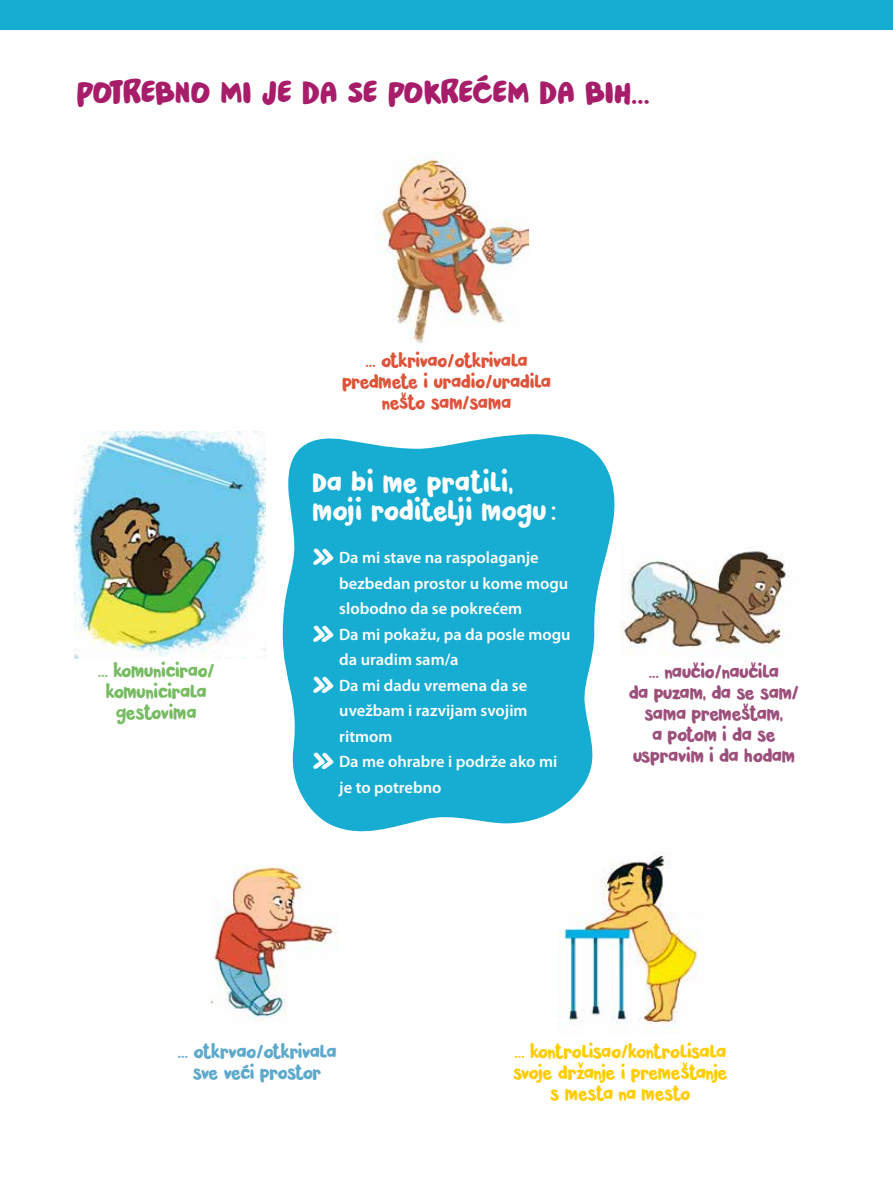
<style>
.page{position:relative;width:893px;height:1191px;background:#fff}
.page>*{position:absolute;margin:0;border:0;box-sizing:border-box;transform-origin:0 0}
.t1{font:33px "Pardesi";letter-spacing:-.025em;color:#a71d6a}
.t2{font:27px/27.6px "Pardesi";letter-spacing:-.01em;color:#fff}
.t3{font:18px/21px "Pardesi";letter-spacing:-.03em;color:#9c4f7a;text-align:center}
.t4{font:18px/21px "Pardesi";letter-spacing:-.03em;color:#fc0;text-align:center}
.t5{font:18px/21px "Pardesi";letter-spacing:-.02em;color:#dd543a;text-align:center}
.t6{font:18px/21px "Pardesi";letter-spacing:-.02em;color:#77bb62;text-align:center}
.t7{font:18px/21px "Pardesi";letter-spacing:-.03em;color:#5da9cc;text-align:center}
.t8{font:600 16.5px "Myriad Pro";color:#fff}
.s1{font-family:"Pardesi";font-weight:400;font-size:30px}
</style>
<div class="page">
<div style="left:0;top:0;width:893px;height:30px;background:#17acd2"></div>
<img style="left:558px;top:852px;width:140px;height:181px">
<img style="left:211px;top:865px;width:126px;height:156px">
<svg style="left:283px;top:434px;width:332px;height:398px;background:#34b6d7"></svg>
<img style="left:75px;top:432px;width:191px;height:226px">
<img style="left:620px;top:551px;width:166px;height:103px">
<img style="left:375px;top:158px;width:153px;height:185px">
<h1 class="t1" style="left:77px;top:68px;width:575px">POTREBNO MI JE DA SE POKREĆEM DA BIH…</h1>
<p class="t5" style="left:342px;top:350px;width:210px">… OTKRIVAO/OTKRIVALA<br>PREDMETE I URADIO/URADILA<br>NEŠTO SAM/SAMA</p>
<h2 class="t2" style="left:312px;top:468px;width:245px">DA BI ME PRATILI,<br>MOJI RODITELJI MOGU :</h2>
<p class="t8" style="left:312px;top:548px;width:228px"><span class="s1">»</span> Da mi stave na raspolaganje</p>
<p class="t8" style="left:339px;top:574px;width:230px">bezbedan prostor u kome mogu</p>
<p class="t8" style="left:339px;top:599px;width:184px">slobodno da se pokrećem</p>
<p class="t8" style="left:312px;top:625px;width:260px"><span class="s1">»</span> Da mi pokažu, pa da posle mogu</p>
<p class="t8" style="left:339px;top:650px;width:121px">da uradim sam/a</p>
<p class="t8" style="left:312px;top:676px;width:216px"><span class="s1">»</span> Da mi dadu vremena da se</p>
<p class="t8" style="left:339px;top:701px;width:190px">uvežbam i razvijam svojim</p>
<p class="t8" style="left:339px;top:727px;width:55px">ritmom</p>
<p class="t8" style="left:312px;top:752px;width:246px"><span class="s1">»</span> Da me ohrabre i podrže ako mi</p>
<p class="t8" style="left:339px;top:778px;width:104px">je to potrebno</p>
<p class="t6" style="left:98px;top:660px;width:118px">… KOMUNICIRAO/<br>KOMUNICIRALA<br>GESTOVIMA</p>
<p class="t3" style="left:629px;top:660px;width:172px">… NAUČIO/NAUČILA<br>DA PUZAM, DA SE SAM/<br>SAMA PREMEŠTAM,<br>A POTOM I DA SE<br>USPRAVIM I DA HODAM</p>
<p class="t7" style="left:178px;top:1041px;width:160px">… OTKRVAO/OTKRIVALA<br>SVE VEĆI PROSTOR</p>
<p class="t4" style="left:513px;top:1041px;width:216px">… KONTROLISAO/KONTROLISALA<br>SVOJE DRŽANJE I PREMEŠTANJE<br>S MESTA NA MESTO</p>
</div>
